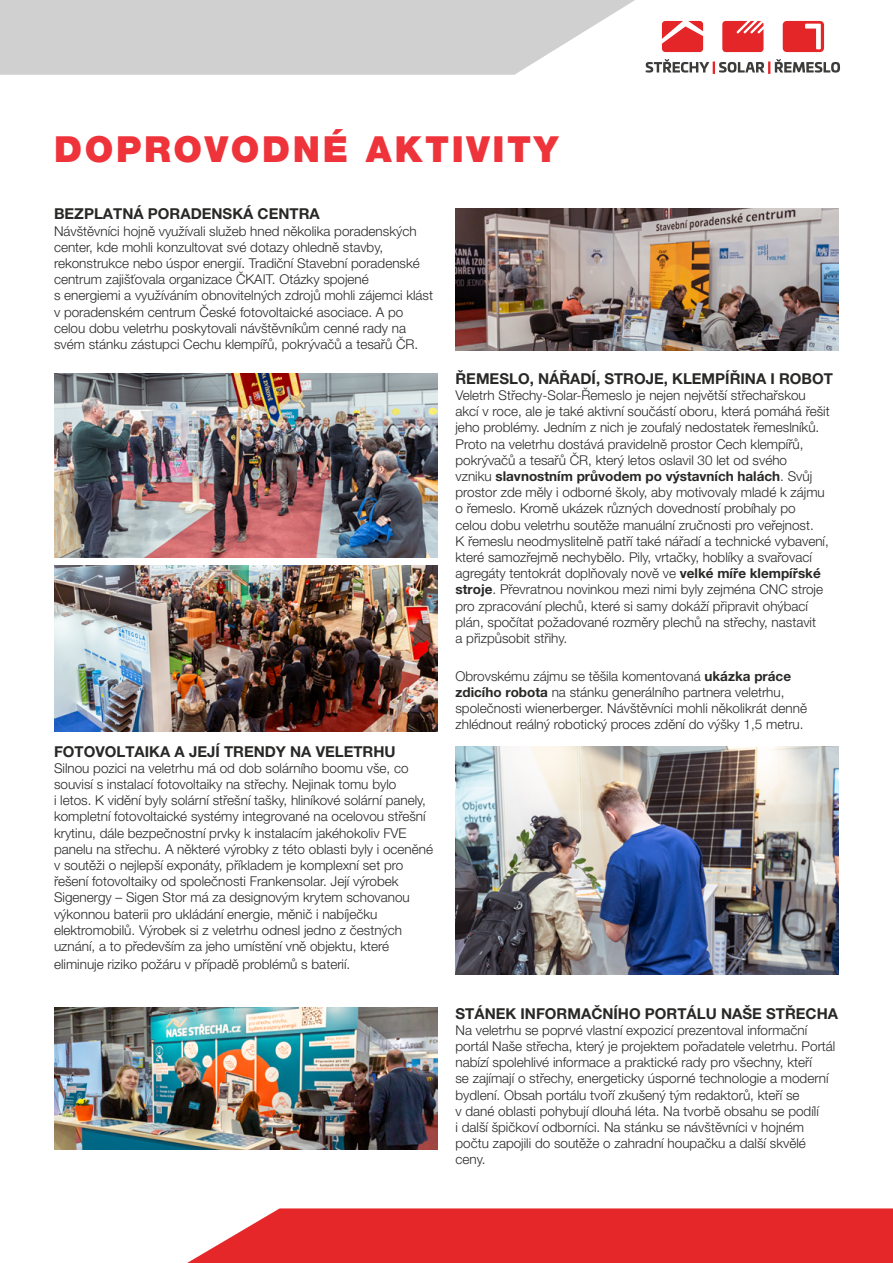
<style>
.page{position:relative;width:893px;height:1263px;background:#fff}
.page>*{position:absolute;margin:0;border:0;box-sizing:border-box;transform-origin:0 0}
.t1{font:900 36px "Helvetica Neue LT Pro";letter-spacing:.075em;color:#ef333a}
.t2{font:700 15px "Helvetica Neue LT Pro";color:#282827}
.t3{font:300 13.5px/16.2px "Helvetica Neue LT Pro";color:#282827}
.s1{font-weight:700}
</style>
<div class="page">
<svg style="left:187px;top:1208px;width:706px;height:55px;background:#e73638"></svg>
<svg style="left:0;top:0;width:694px;height:75px;background:#d6d6d6"></svg>
<svg style="left:646px;top:59px;width:194px;height:15px"></svg>
<svg style="left:662px;top:21px;width:41px;height:31px"></svg>
<svg style="left:722px;top:21px;width:41px;height:31px"></svg>
<svg style="left:783px;top:21px;width:41px;height:31px"></svg>
<img style="left:54px;top:373px;width:383px;height:184px">
<img style="left:455px;top:209px;width:384px;height:141px">
<img style="left:54px;top:566px;width:383px;height:165px">
<img style="left:54px;top:1008px;width:383px;height:141px">
<img style="left:455px;top:746px;width:384px;height:228px">
<h1 class="t1" style="left:54px;top:127px;width:506px">DOPROVODNÉ AKTIVITY</h1>
<p class="t2" style="left:54px;top:205px;width:267px">BEZPLATNÁ PORADENSKÁ CENTRA</p>
<p class="t3" style="left:54px;top:222px;width:381px">Návštěvníci hojně využívali služeb hned několika poradenských center, kde mohli konzultovat své dotazy ohledně stavby, rekonstrukce nebo úspor energií. Tradiční Stavební poradenské centrum zajišťovala organizace ČKAIT. Otázky spojené<br>s energiemi a využíváním obnovitelných zdrojů mohli zájemci klást v poradenském centrum České fotovoltaické asociace. A po celou dobu veletrhu poskytovali návštěvníkům cenné rady na svém stánku zástupci Cechu klempířů, pokrývačů a tesařů ČR.</p>
<p class="t2" style="left:54px;top:742px;width:343px">FOTOVOLTAIKA A JEJÍ TRENDY NA VELETRHU</p>
<p class="t3" style="left:54px;top:760px;width:381px">Silnou pozici na veletrhu má od dob solárního boomu vše, co souvisí s instalací fotovoltaiky na střechy. Nejinak tomu bylo<br>i letos. K vidění byly solární střešní tašky, hliníkové solární panely, kompletní fotovoltaické systémy integrované na ocelovou střešní krytinu, dále bezpečnostní prvky k instalacím jakéhokoliv FVE panelu na střechu. A některé výrobky z této oblasti byly i oceněné v soutěži o nejlepší exponáty, příkladem je komplexní set pro řešení fotovoltaiky od společnosti Frankensolar. Její výrobek Sigenergy – Sigen Stor má za designovým krytem schovanou výkonnou baterii pro ukládání energie, měnič i nabíječku elektromobilů. Výrobek si z veletrhu odnesl jedno z čestných uznání, a to především za jeho umístění vně objektu, které</p>
<p class="t3" style="left:54px;top:956px;width:298px">eliminuje riziko požáru v případě problémů s baterií.</p>
<p class="t2" style="left:455px;top:369px;width:379px">ŘEMESLO, NÁŘADÍ, STROJE, KLEMPÍŘINA I ROBOT</p>
<p class="t3" style="left:455px;top:387px;width:376px">Veletrh Střechy-Solar-Řemeslo je nejen největší střechařskou akcí v roce, ale je také aktivní součástí oboru, která pomáhá řešit jeho problémy. Jedním z nich je zoufalý nedostatek řemeslníků.<br>Proto na veletrhu dostává pravidelně prostor Cech klempířů, pokrývačů a tesařů ČR, který letos oslavil 30 let od svého<br>vzniku <span class="s1">slavnostním průvodem po výstavních halách</span>. Svůj prostor zde měly i odborné školy, aby motivovaly mladé k zájmu o řemeslo. Kromě ukázek různých dovedností probíhaly po celou dobu veletrhu soutěže manuální zručnosti pro veřejnost.<br>K řemeslu neodmyslitelně patří také nářadí a technické vybavení, které samozřejmě nechybělo. Pily, vrtačky, hoblíky a svařovací agregáty tentokrát doplňovaly nově ve <span class="s1">velké míře klempířské stroje</span>. Převratnou novinkou mezi nimi byly zejména CNC stroje pro zpracování plechů, které si samy dokáží připravit ohýbací plán, spočítat požadované rozměry plechů na střechy, nastavit<br>a přizpůsobit střihy.</p>
<p class="t3" style="left:455px;top:667px;width:353px">Obrovskému zájmu se těšila komentovaná <span class="s1">ukázka práce zdicího robota</span> na stánku generálního partnera veletrhu, společnosti wienerberger. Návštěvníci mohli několikrát denně zhlédnout reálný robotický proces zdění do výšky 1,5 metru.</p>
<p class="t2" style="left:455px;top:1004px;width:384px">STÁNEK INFORMAČNÍHO PORTÁLU NAŠE STŘECHA</p>
<p class="t3" style="left:455px;top:1021px;width:381px">Na veletrhu se poprvé vlastní expozicí prezentoval informační portál Naše střecha, který je projektem pořadatele veletrhu. Portál nabízí spolehlivé informace a praktické rady pro všechny, kteří<br>se zajímají o střechy, energeticky úsporné technologie a moderní bydlení. Obsah portálu tvoří zkušený tým redaktorů, kteří se<br>v dané oblasti pohybují dlouhá léta. Na tvorbě obsahu se podílí<br>i další špičkoví odborníci. Na stánku se návštěvníci v hojném počtu zapojili do soutěže o zahradní houpačku a další skvělé ceny.</p>
</div>
